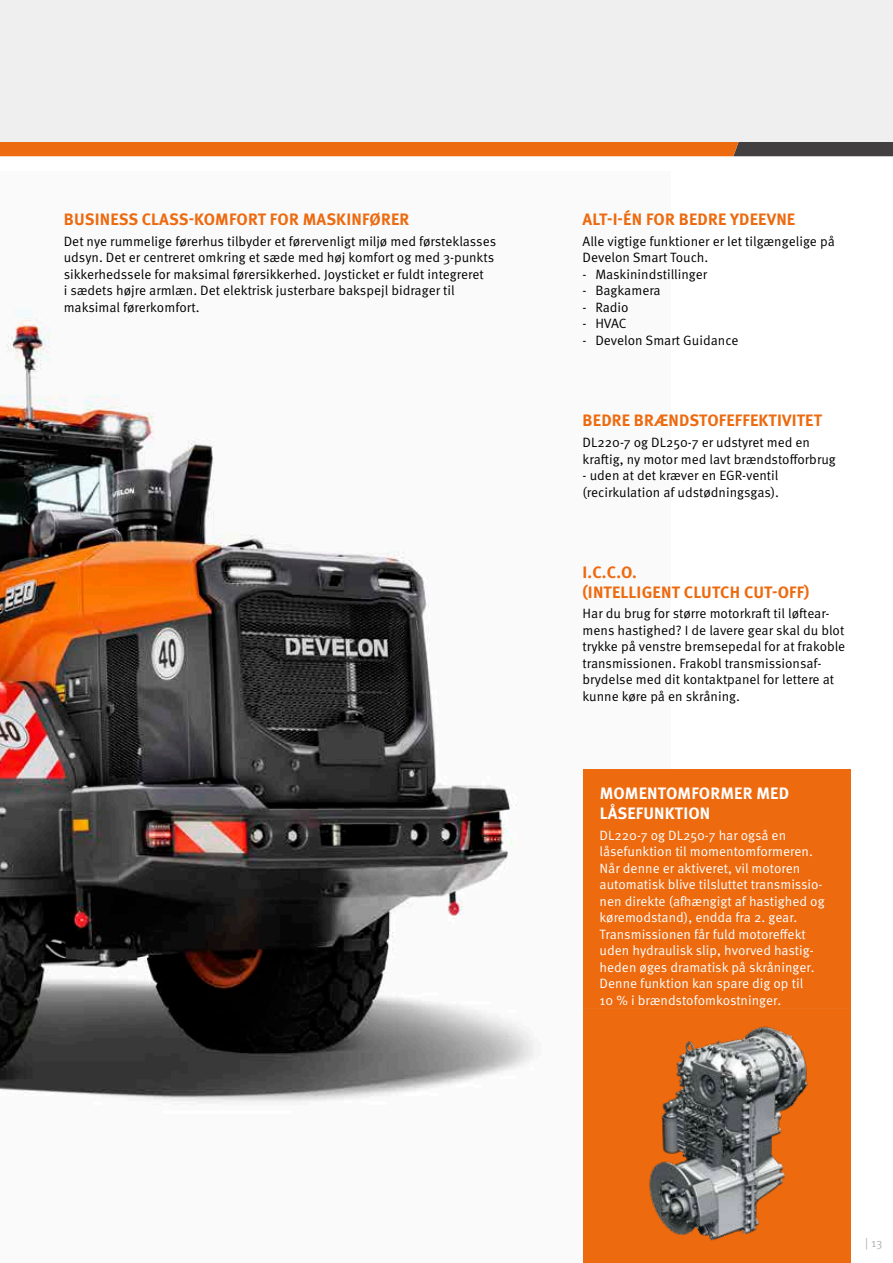
<style>
.page{position:relative;width:893px;height:1263px;background:#fff}
.page>*{position:absolute;margin:0;border:0;box-sizing:border-box;transform-origin:0 0}
.t1{font:700 16.5px/19.5px "Meta Pro";letter-spacing:.01em;color:#ed6a0f}
.t2{font:700 16.5px/19.5px "Meta Pro";letter-spacing:.01em;color:#fff}
.t3{font:13.5px/16.5px "Meta Pro Norm";color:#000}
.t4{font:13.5px/16.5px "Meta Pro Norm";color:#fff}
.t5{font:12px "Meta Pro Norm";color:#b2b2b2}
</style>
<div class="page">
<img style="left:0;top:309px;width:671px;height:794px">
<svg style="left:0;top:141px;width:893px;height:15px;background:#d16b26"></svg>
<div style="left:0;top:0;width:893px;height:141px;background:#efefef"></div>
<div style="left:583px;top:770px;width:267px;height:493px;background:#ed6a0f"></div>
<img style="left:649px;top:1026px;width:159px;height:215px">
<p class="t1" style="left:64px;top:209px;width:347px">BUSINESS CLASS-KOMFORT FOR MASKINFØRER</p>
<p class="t3" style="left:64px;top:232px;width:434px">Det nye rummelige førerhus tilbyder et førervenligt miljø med førsteklasses udsyn. Det er centreret omkring et sæde med høj komfort og med 3-punkts sikkerhedssele for maksimal førersikkerhed. Joysticket er fuldt integreret<br>i sædets højre armlæn. Det elektrisk justerbare bakspejl bidrager til maksimal førerkomfort.</p>
<p class="t1" style="left:583px;top:209px;width:214px">ALT-I-ÉN FOR BEDRE YDEEVNE</p>
<p class="t3" style="left:583px;top:232px;width:254px">Alle vigtige funktioner er let tilgængelige på<br>Develon Smart Touch.</p>
<p class="t3" style="left:583px;top:265px;width:126px">- Maskinindstillinger</p>
<p class="t3" style="left:583px;top:281px;width:80px">- Bagkamera</p>
<p class="t3" style="left:583px;top:298px;width:48px">- Radio</p>
<p class="t3" style="left:583px;top:314px;width:45px">- HVAC</p>
<p class="t3" style="left:583px;top:331px;width:157px">- Develon Smart Guidance</p>
<p class="t1" style="left:583px;top:410px;width:241px">BEDRE BRÆNDSTOFEFFEKTIVITET</p>
<p class="t3" style="left:583px;top:433px;width:255px">DL220-7 og DL250-7 er udstyret med en kraftig, ny motor med lavt brændstofforbrug</p>
<p class="t3" style="left:583px;top:466px;width:198px">- uden at det kræver en EGR-ventil (recirkulation af udstødningsgas).</p>
<p class="t1" style="left:583px;top:562px;width:228px">I.C.C.O.<br>(INTELLIGENT CLUTCH CUT-OFF)</p>
<p class="t3" style="left:583px;top:605px;width:264px">Har du brug for større motorkraft til løftear&shy;mens hastighed? I de lavere gear skal du blot trykke på venstre bremsepedal for at frakoble transmissionen. Frakobl transmissionsaf&shy;brydelse med dit kontaktpanel for lettere at kunne køre på en skråning.</p>
<p class="t2" style="left:600px;top:783px;width:191px">MOMENTOMFORMER MED<br>LÅSEFUNKTION</p>
<p class="t4" style="left:600px;top:826px;width:227px">DL220-7 og DL250-7 har også en låsefunktion til momentomformeren.<br>Når denne er aktiveret, vil motoren automatisk blive tilsluttet transmissio&shy;nen direkte (afhængigt af hastighed og køremodstand), endda fra 2. gear.<br>Transmissionen får fuld motoreffekt uden hydraulisk slip, hvorved hastig&shy;heden øges dramatisk på skråninger.<br>Denne funktion kan spare dig op til<br>10 % i brændstofomkostninger.</p>
<p class="t5" style="left:865px;top:1233px;width:19px">| 13</p>
</div>
